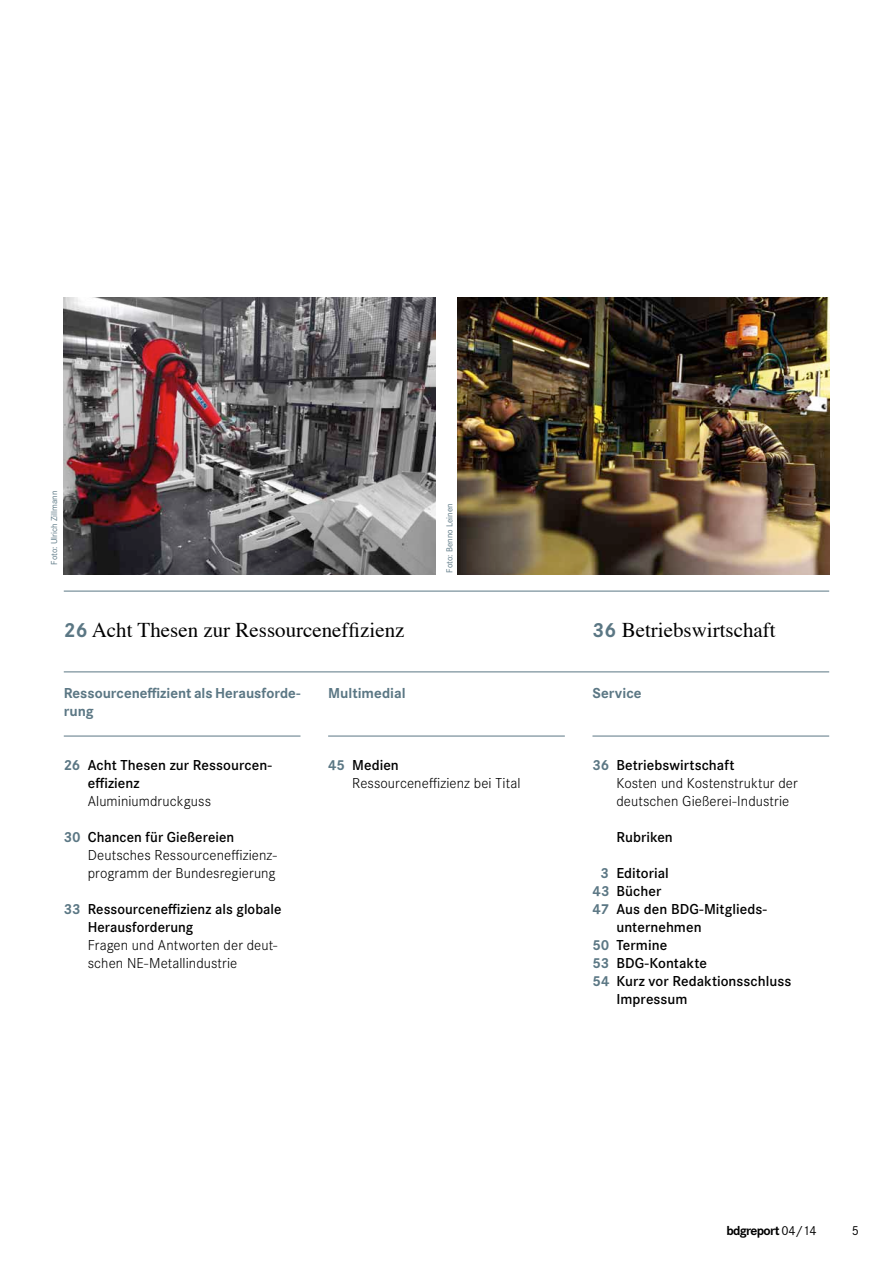
<style>
.page{position:relative;width:893px;height:1263px;background:#fff}
.page>*{position:absolute;margin:0;border:0;box-sizing:border-box;transform-origin:0 0}
.t1{font:21px "Times";color:#000}
.t2{font:300 15px/18px "Corporate S";letter-spacing:.005em;color:#000}
.t3{font:600 15px/18px "Corporate S";letter-spacing:.005em;color:#000}
.t4{font:700 15px/18px "Corporate S";color:#5b7784}
.t5{font:700 13.5px "Corporate S";letter-spacing:-.05em;color:#000}
.t6{font:13.5px "Corporate S";color:#000}
.t7{font:9px "Corporate S";color:#5b7784}
.s1{font-family:"Corporate S";font-weight:700;color:#5b7784}
.s2{font-weight:700;color:#5b7784}
.s3{font-weight:600}
.s4{font-weight:400}
</style>
<div class="page">
<hr style="left:64px;top:736px;width:236px;height:1px;background:#5b7784">
<hr style="left:328px;top:736px;width:237px;height:1px;background:#5b7784">
<hr style="left:592px;top:736px;width:237px;height:1px;background:#5b7784">
<hr style="left:64px;top:591px;width:765px;height:1px;background:#5b7784">
<hr style="left:64px;top:671px;width:765px;height:1px;background:#5b7784">
<img style="left:457px;top:298px;width:372px;height:277px">
<img style="left:64px;top:298px;width:372px;height:277px">
<p class="t7" style="left:49px;top:565px;width:75px;rotate:-90deg">Foto: Ulrich Zillmann</p>
<p class="t7" style="left:444px;top:572px;width:71px;rotate:-90deg">Foto: Benno Leinen</p>
<h1 class="t1" style="left:64px;top:611px;width:342px"><span class="s1">26</span> Acht Thesen zur Ressourceneffizienz</h1>
<h1 class="t1" style="left:592px;top:611px;width:185px"><span class="s1">36</span> Betriebswirtschaft</h1>
<p class="t4" style="left:64px;top:684px;width:238px">Ressourceneffizient als Herausforde&shy;rung</p>
<p class="t4" style="left:328px;top:684px;width:79px">Multimedial</p>
<p class="t4" style="left:592px;top:684px;width:51px">Service</p>
<p class="t3" style="left:88px;top:757px;width:186px;text-indent:-24px"><span class="s2">26</span> Acht Thesen zur Ressourcen&shy;effizienz</p>
<p class="t2" style="left:88px;top:792px;width:125px">Aluminiumdruckguss</p>
<p class="t2" style="left:88px;top:828px;width:191px;text-indent:-24px"><span class="s2">30</span> <span class="s3">Chancen für Gießereien<br></span>Deutsches Ressourceneffizienz&shy;programm der Bundesregierung</p>
<p class="t3" style="left:88px;top:901px;width:195px;text-indent:-24px"><span class="s2">33</span> Ressourceneffizienz als globale<br>Herausforderung</p>
<p class="t2" style="left:88px;top:936px;width:191px">Fragen und Antworten der deut&shy;schen NE-Metallindustrie</p>
<p class="t2" style="left:352px;top:756px;width:170px;text-indent:-24px"><span class="s2">45</span> <span class="s3">Medien<br></span>Ressourceneffizienz bei Tital</p>
<p class="t2" style="left:616px;top:756px;width:183px;text-indent:-24px"><span class="s2">36</span> <span class="s3">Betriebswirtschaft<br></span>Kosten und Kostenstruktur der deutschen Gießerei-Industrie</p>
<p class="t3" style="left:616px;top:829px;width:58px">Rubriken</p>
<p class="t3" style="left:600px;top:865px;width:70px"><span class="s2">3</span> Editorial</p>
<p class="t3" style="left:592px;top:883px;width:70px"><span class="s2">43</span> Bücher</p>
<p class="t3" style="left:593px;top:901px;width:176px"><span class="s2">47</span> Aus den BDG-Mitglieds-</p>
<p class="t3" style="left:616px;top:919px;width:87px">unternehmen</p>
<p class="t3" style="left:592px;top:937px;width:76px"><span class="s2">50</span> Termine</p>
<p class="t3" style="left:592px;top:955px;width:116px"><span class="s2">53</span> BDG-Kontakte</p>
<p class="t3" style="left:592px;top:973px;width:200px"><span class="s2">54</span> Kurz vor Redaktionsschluss</p>
<p class="t3" style="left:616px;top:991px;width:73px">Impressum</p>
<p class="t5" style="left:726px;top:1223px;width:92px">bdgreport <span class="s4">04/14</span></p>
<p class="t6" style="left:852px;top:1223px;width:9px">5</p>
</div>
